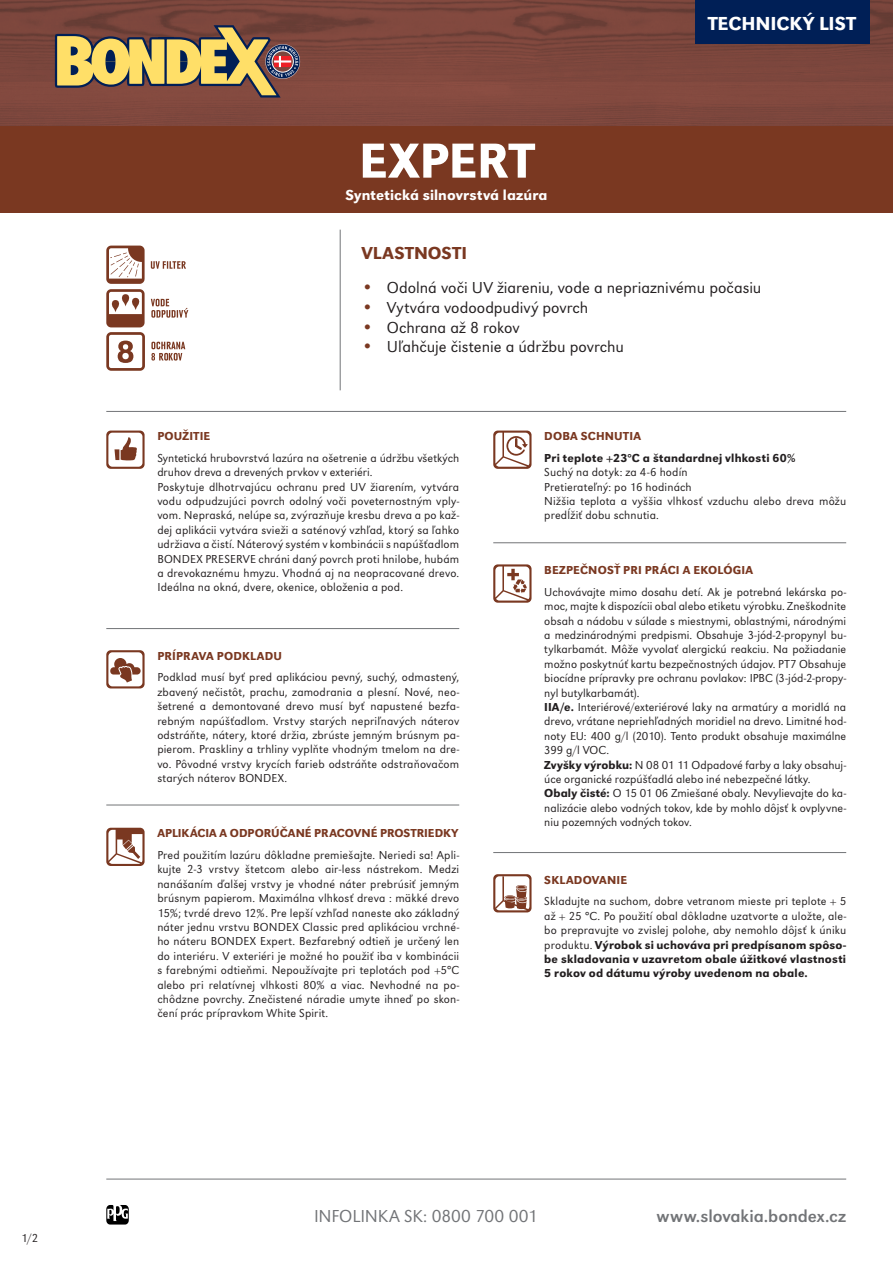
<style>
.page{position:relative;width:893px;height:1263px;background:#fff}
.page>*{position:absolute;margin:0;border:0;box-sizing:border-box;transform-origin:0 0}
.t1{font:500 51px "URW Grotesk TCE";color:#fff}
.t2{font:500 19.5px "URW Grotesk TCE";color:#fff}
.t3{font:300 18px "URW Grotesk TCE";letter-spacing:-.005em;color:#727477}
.t4{font:18px "URW Grotesk TCE";letter-spacing:-.005em;color:#727477}
.t5{font:500 18px "URW Grotesk TCE";letter-spacing:.015em;color:#7a3821}
.t6{font:300 16.5px "URW Grotesk TCE";color:#231f20}
.t7{font:500 15px "URW Grotesk TCE";letter-spacing:.01em;color:#fff}
.t8{font:300 12px/14.4px "URW Grotesk TCE";letter-spacing:.005em;color:#231f20}
.t9{font:500 12px "URW Grotesk TCE";letter-spacing:.01em;color:#7a3821}
.t10{font:500 12px "URW Grotesk TCE";letter-spacing:.015em;color:#231f20}
.s1{font-weight:500;font-size:18px;color:#7a3821}
.s2{font-weight:500}
</style>
<div class="page">
<img style="left:0;top:0;width:646px;height:126px">
<img style="left:646px;top:0;width:247px;height:126px">
<hr style="left:340px;top:230px;width:1px;height:160px;background:#727477">
<hr style="left:106px;top:1179px;width:740px;height:1px;background:#727477">
<svg style="left:106px;top:431px;width:39px;height:38px"></svg>
<hr style="left:106px;top:411px;width:740px;height:1px;background:#727477">
<hr style="left:493px;top:542px;width:353px;height:1px;background:#727477">
<svg style="left:493px;top:564px;width:38px;height:39px"></svg>
<svg style="left:493px;top:431px;width:38px;height:38px"></svg>
<svg style="left:106px;top:828px;width:39px;height:38px"></svg>
<hr style="left:106px;top:628px;width:353px;height:1px;background:#727477">
<svg style="left:106px;top:650px;width:39px;height:38px"></svg>
<svg style="left:106px;top:1205px;width:23px;height:19px"></svg>
<div style="left:0;top:126px;width:893px;height:87px;background:#7a3821"></div>
<svg style="left:44px;top:0;width:256px;height:126px;background:#91684a"></svg>
<hr style="left:106px;top:805px;width:353px;height:1px;background:#727477">
<svg style="left:493px;top:874px;width:38px;height:38px"></svg>
<hr style="left:493px;top:852px;width:353px;height:1px;background:#727477">
<div style="left:695px;top:0;width:175px;height:44px;background:#001f56"></div>
<svg style="left:151px;top:261px;width:35px;height:8px"></svg>
<svg style="left:151px;top:299px;width:37px;height:19px"></svg>
<svg style="left:106px;top:246px;width:39px;height:125px"></svg>
<svg style="left:151px;top:342px;width:34px;height:19px"></svg>
<p class="t8" style="left:21px;top:1231px;width:19px">1/2</p>
<h1 class="t1" style="left:359px;top:131px;width:177px">EXPERT</h1>
<p class="t7" style="left:345px;top:186px;width:203px">Syntetická silnovrstvá lazúra</p>
<h2 class="t2" style="left:708px;top:12px;width:149px">TECHNICKÝ LIST</h2>
<p class="t9" style="left:157px;top:429px;width:55px">POUŽITIE</p>
<h3 class="t5" style="left:361px;top:242px;width:107px">VLASTNOSTI</h3>
<h3 class="t6" style="left:361px;top:278px;width:401px"><span class="s1">•</span> Odolná voči UV žiareniu, vode a nepriaznivému počasiu</h3>
<h3 class="t6" style="left:361px;top:298px;width:228px"><span class="s1">•</span> Vytvára vodoodpudivý povrch</h3>
<h3 class="t6" style="left:361px;top:318px;width:160px"><span class="s1">•</span> Ochrana až 8 rokov</h3>
<h3 class="t6" style="left:361px;top:338px;width:264px"><span class="s1">•</span> Uľahčuje čistenie a údržbu povrchu</h3>
<p class="t9" style="left:544px;top:429px;width:98px">DOBA SCHNUTIA</p>
<p class="t8" style="left:157px;top:451px;width:303px">Syntetická hrubovrstvá lazúra na ošetrenie a údržbu všetkých druhov dreva a drevených prvkov v exteriéri.<br>Poskytuje dlhotrvajúcu ochranu pred UV žiarením, vytvára vodu odpudzujúci povrch odolný voči poveternostným vply&shy;vom. Nepraská, nelúpe sa, zvýrazňuje kresbu dreva a po kaž&shy;dej aplikácii vytvára svieži a saténový vzhľad, ktorý sa ľahko udržiava a čistí. Náterový systém v kombinácii s napúšťadlom BONDEX PRESERVE chráni daný povrch proti hnilobe, hubám a drevokaznému hmyzu. Vhodná aj na neopracované drevo.<br>Ideálna na okná, dvere, okenice, obloženia a pod.</p>
<p class="t9" style="left:157px;top:649px;width:126px">PRÍPRAVA PODKLADU</p>
<p class="t8" style="left:157px;top:670px;width:303px;text-align:justify">Podklad musí byť pred aplikáciou pevný, suchý, odmastený, zbavený nečistôt, prachu, zamodrania a plesní. Nové, neo&shy;šetrené a demontované drevo musí byť napustené bezfa&shy;rebným napúšťadlom. Vrstvy starých nepriľnavých náterov odstráňte, nátery, ktoré držia, zbrúste jemným brúsnym pa&shy;pierom. Praskliny a trhliny vyplňte vhodným tmelom na dre&shy;vo. Pôvodné vrstvy krycích farieb odstráňte odstraňovačom starých náterov BONDEX.</p>
<p class="t9" style="left:157px;top:826px;width:303px">APLIKÁCIA A ODPORÚČANÉ PRACOVNÉ PROSTRIEDKY</p>
<p class="t8" style="left:157px;top:848px;width:303px;text-align:justify">Pred použitím lazúru dôkladne premiešajte. Neriedi sa! Apli&shy;kujte 2-3 vrstvy štetcom alebo air-less nástrekom. Medzi nanášaním ďalšej vrstvy je vhodné náter prebrúsiť jemným brúsnym papierom. Maximálna vlhkosť dreva : mäkké drevo 15%; tvrdé drevo 12%. Pre lepší vzhľad naneste ako základný náter jednu vrstvu BONDEX Classic pred aplikáciou vrchné&shy;ho náteru BONDEX Expert. Bezfarebný odtieň je určený len do interiéru. V exteriéri je možné ho použiť iba v kombinácii s farebnými odtieňmi. Nepoužívajte pri teplotách pod +5°C alebo pri relatívnej vlhkosti 80% a viac. Nevhodné na po&shy;chôdzne povrchy. Znečistené náradie umyte ihneď po skon&shy;čení prác prípravkom White Spirit.</p>
<p class="t10" style="left:544px;top:451px;width:253px">Pri teplote +23°C a štandardnej vlhkosti 60%</p>
<p class="t8" style="left:544px;top:465px;width:303px">Suchý na dotyk: za 4-6 hodín<br>Pretierateľný: po 16 hodinách<br>Nižšia teplota a vyššia vlhkosť vzduchu alebo dreva môžu predĺžiť dobu schnutia.</p>
<p class="t9" style="left:544px;top:563px;width:210px">BEZPEČNOSŤ PRI PRÁCI A EKOLÓGIA</p>
<p class="t8" style="left:544px;top:584px;width:303px">Uchovávajte mimo dosahu detí. Ak je potrebná lekárska po&shy;moc, majte k dispozícii obal alebo etiketu výrobku. Zneškodnite obsah a nádobu v súlade s miestnymi, oblastnými, národnými a medzinárodnými predpismi. Obsahuje 3-jód-2-propynyl bu&shy;tylkarbamát. Môže vyvolať alergickú reakciu. Na požiadanie možno poskytnúť kartu bezpečnostných údajov. PT7 Obsahuje biocídne prípravky pre ochranu povlakov: IPBC (3-jód-2-propy&shy;nyl butylkarbamát).<br><span class="s2">IIA/e.</span> Interiérové/exteriérové laky na armatúry a moridlá na drevo, vrátane nepriehľadných moridiel na drevo. Limitné hod&shy;noty EU: 400 g/l (2010). Tento produkt obsahuje maximálne 399 g/l VOC.<br><span class="s2">Zvyšky výrobku:</span> N 08 01 11 Odpadové farby a laky obsahuj&shy;úce organické rozpúšťadlá alebo iné nebezpečné látky.<br><span class="s2">Obaly čisté:</span> O 15 01 06 Zmiešané obaly. Nevylievajte do ka&shy;nalizácie alebo vodných tokov, kde by mohlo dôjsť k ovplyvne&shy;niu pozemných vodných tokov.</p>
<p class="t9" style="left:544px;top:873px;width:84px">SKLADOVANIE</p>
<p class="t8" style="left:544px;top:894px;width:303px;text-align:justify">Skladujte na suchom, dobre vetranom mieste pri teplote + 5 až + 25 °C. Po použití obal dôkladne uzatvorte a uložte, ale&shy;bo prepravujte vo zvislej polohe, aby nemohlo dôjsť k úniku produktu. <span class="s2">Výrobok si uchováva pri predpísanom spôso&shy;be skladovania v uzavretom obale úžitkové vlastnosti 5 rokov od dátumu výroby uvedenom na obale.</span></p>
<h3 class="t3" style="left:314px;top:1206px;width:225px">INFOLINKA SK: 0800 700 001</h3>
<h3 class="t4" style="left:657px;top:1205px;width:191px">www.slovakia.bondex.cz</h3>
</div>
